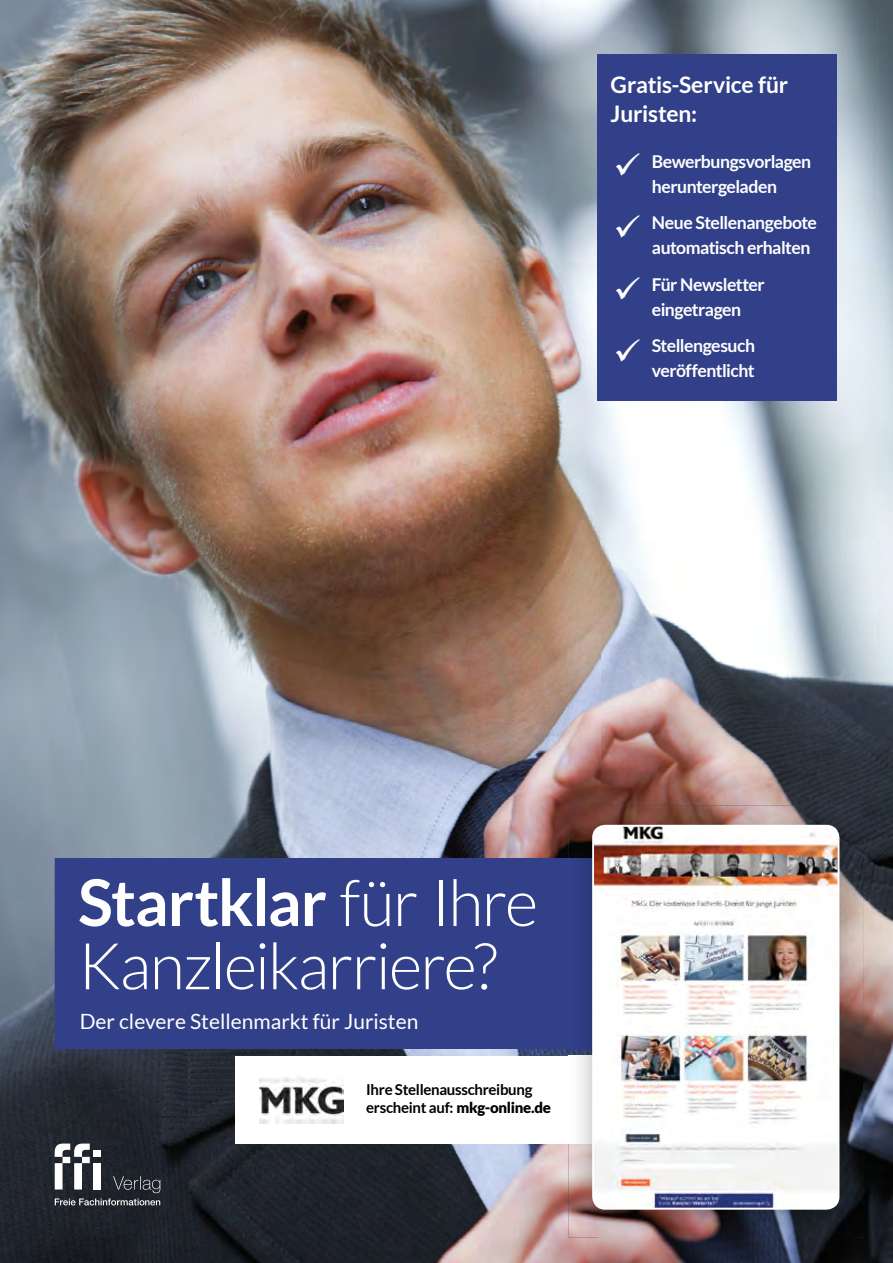
<style>
.page{position:relative;width:893px;height:1263px;background:#fff}
.page>*{position:absolute;margin:0;border:0;box-sizing:border-box;transform-origin:0 0}
.t1{font:300 64.5px/63.2px "Lato";letter-spacing:-.025em;color:#fff}
.t2{font:35.1px/61.9px "Wingdings";color:#fff;text-align:justify}
.t3{font:700 22.8px/29.1px "Lato";letter-spacing:-.01em;color:#fff}
.t4{font:21px "Lato";color:#fff}
.t5{font:700 17.7px/24.9px "Lato";letter-spacing:-.03em;color:#fff}
.t6{font:700 15px/18.1px "Lato";letter-spacing:-.02em;color:#000}
.s1{font-weight:700}
.s2{font-weight:900}
</style>
<div class="page">
<img style="left:0;top:0;width:600px;height:900px">
<img style="left:600px;top:0;width:293px;height:846px">
<img style="left:856px;top:846px;width:37px;height:417px">
<img style="left:0;top:900px;width:88px;height:363px">
<img style="left:88px;top:1049px;width:154px;height:214px">
<img style="left:242px;top:1049px;width:327px;height:7px">
<img style="left:242px;top:1144px;width:358px;height:119px">
<img style="left:600px;top:1237px;width:256px;height:26px">
<div style="left:597px;top:55px;width:239px;height:346px;background:#314089"></div>
<div style="left:55px;top:858px;width:648px;height:191px;background:#314089"></div>
<div style="left:236px;top:1056px;width:603px;height:87px;background:#fff"></div>
<img style="left:569px;top:805px;width:294px;height:432px">
<img style="left:569px;top:858px;width:23px;height:191px">
<img style="left:569px;top:1056px;width:23px;height:87px">
<img style="left:593px;top:826px;width:245px;height:383px">
<div style="left:592px;top:825px;width:247px;height:385px;border:2px solid #fff;border-radius:12px"></div>
<img style="left:260px;top:1076px;width:83px;height:47px">
<svg style="left:55px;top:1143px;width:105px;height:62px;background:#4f5258"></svg>
<p class="t3" style="left:611px;top:70px;width:179px">Gratis-Service für<br>Juristen:</p>
<p class="t5" style="left:652px;top:149px;width:161px">Bewerbungsvorlagen heruntergeladen</p>
<p class="t5" style="left:652px;top:210px;width:167px">Neue Stellenangebote automatisch erhalten</p>
<p class="t5" style="left:652px;top:272px;width:114px">Für Newsletter eingetragen</p>
<p class="t5" style="left:652px;top:333px;width:105px">Stellengesuch veröffentlicht</p>
<h2 class="t2" style="left:613px;top:137px;width:29px">✓ ✓ ✓ ✓</h2>
<h1 class="t1" style="left:78px;top:871px;width:461px"><span class="s1">Startklar</span> für Ihre<br>Kanzleikarriere?</h1>
<p class="t4" style="left:80px;top:1009px;width:340px">Der clevere Stellenmarkt für Juristen</p>
<p class="t6" style="left:366px;top:1080px;width:186px">Ihre Stellenausschreibung erscheint auf: <span class="s2">mkg-online.de</span></p>
</div>
